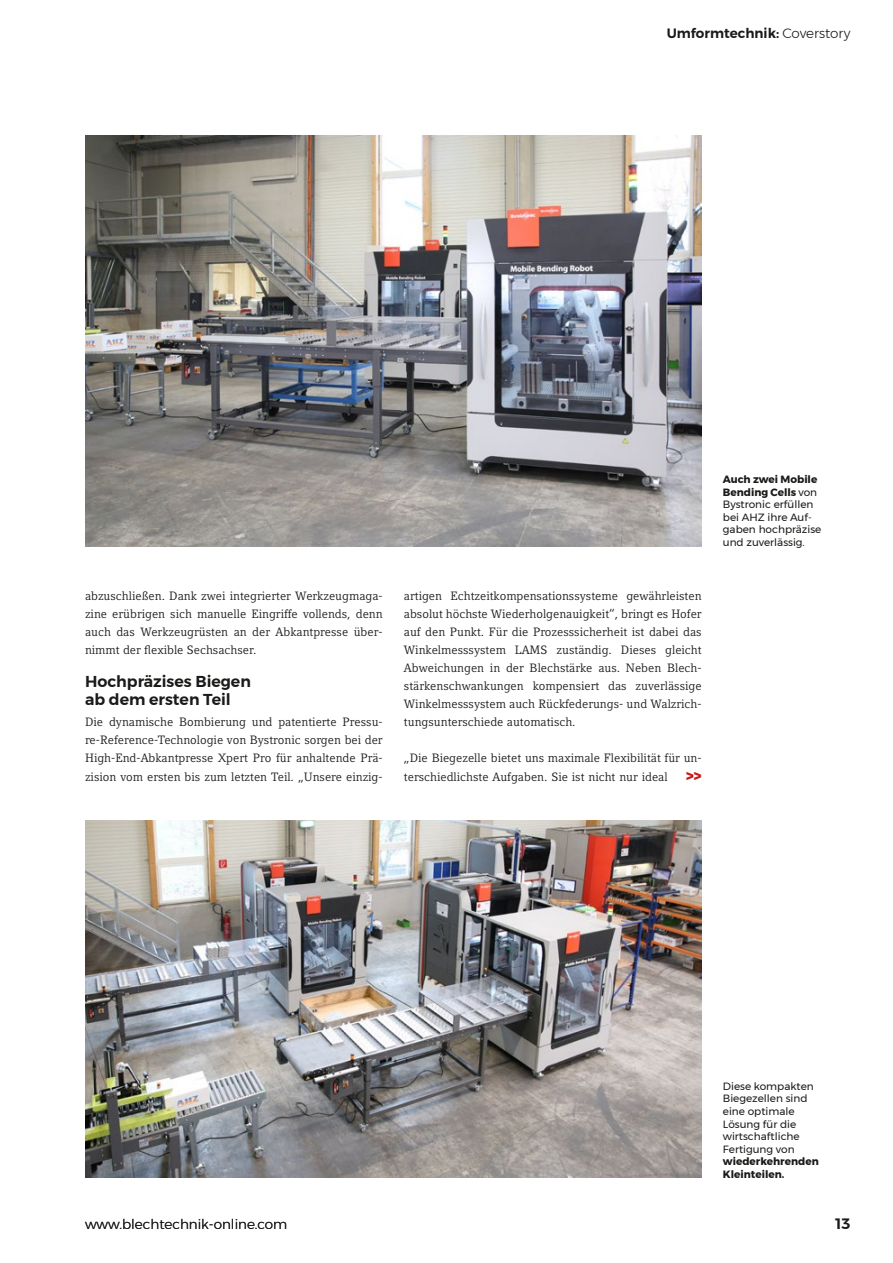
<style>
.page{position:relative;width:893px;height:1263px;background:#fff}
.page>*{position:absolute;margin:0;border:0;box-sizing:border-box;transform-origin:0 0}
.t1{font:600 15.75px/18px "Montserrat";color:#1a1a18}
.t2{font:600 15px "Montserrat";color:#1a1a18}
.t3{font:900 15px "Montserrat";color:#cd1316}
.t4{font:300 13.5px "Montserrat";color:#1a1a18}
.t5{font:600 13.5px "Montserrat";color:#1a1a18}
.t6{font:12px/18px "Compatil Letter LT Pro";color:#1a1a18;text-align:justify}
.t7{font:10.5px/12.6px "Montserrat";color:#1a1a18}
.t8{font:700 10.5px/12.6px "Montserrat";color:#1a1a18}
.s1{font-weight:300}
.s2{font-weight:700}
</style>
<div class="page">
<img style="left:85px;top:135px;width:617px;height:411px">
<img style="left:85px;top:821px;width:617px;height:356px">
<p class="t5" style="left:667px;top:23px;width:185px">Umformtechnik: <span class="s1">Coverstory</span></p>
<p class="t6" style="left:85px;top:587px;width:299px">abzuschließen. Dank zwei integrierter Werkzeugmaga&shy;zine erübrigen sich manuelle Eingriffe vollends, denn auch das Werkzeugrüsten an der Abkantpresse über&shy;nimmt der flexible Sechsachser.</p>
<h1 class="t1" style="left:85px;top:673px;width:167px">Hochpräzises Biegen ab dem ersten Teil</h1>
<p class="t6" style="left:85px;top:713px;width:299px">Die dynamische Bombierung und patentierte Pressu&shy;re-Reference-Technologie von Bystronic sorgen bei der High-End-Abkantpresse Xpert Pro für anhaltende Prä&shy;zision vom ersten bis zum letzten Teil. „Unsere einzig-</p>
<p class="t6" style="left:404px;top:587px;width:299px">artigen Echtzeitkompensationssysteme gewährleisten absolut höchste Wiederholgenauigkeit“, bringt es Hofer auf den Punkt. Für die Prozesssicherheit ist dabei das Winkelmesssystem LAMS zuständig. Dieses gleicht Abweichungen in der Blechstärke aus. Neben Blech&shy;stärkenschwankungen kompensiert das zuverlässige Winkelmesssystem auch Rückfederungs- und Walzrich&shy;tungsunterschiede automatisch.</p>
<p class="t6" style="left:404px;top:749px;width:299px">„Die Biegezelle bietet uns maximale Flexibilität für un&shy;terschiedlichste Aufgaben. Sie ist nicht nur ideal</p>
<p class="t3" style="left:686px;top:763px;width:17px">&gt;&gt;</p>
<p class="t7" style="left:723px;top:473px;width:100px"><span class="s2">Auch zwei Mobile<br>Bending Cells</span> von<br>Bystronic erfüllen bei AHZ ihre Auf&shy;gaben hochpräzise und zuverlässig.</p>
<p class="t7" style="left:723px;top:1080px;width:92px">Diese kompakten<br>Biegezellen sind eine optimale<br>Lösung für die wirtschaftliche<br>Fertigung von</p>
<p class="t8" style="left:723px;top:1155px;width:97px">wiederkehrenden<br>Kleinteilen.</p>
<p class="t4" style="left:85px;top:1214px;width:204px">www.blechtechnik-online.com</p>
<p class="t2" style="left:836px;top:1212px;width:16px">13</p>
</div>
